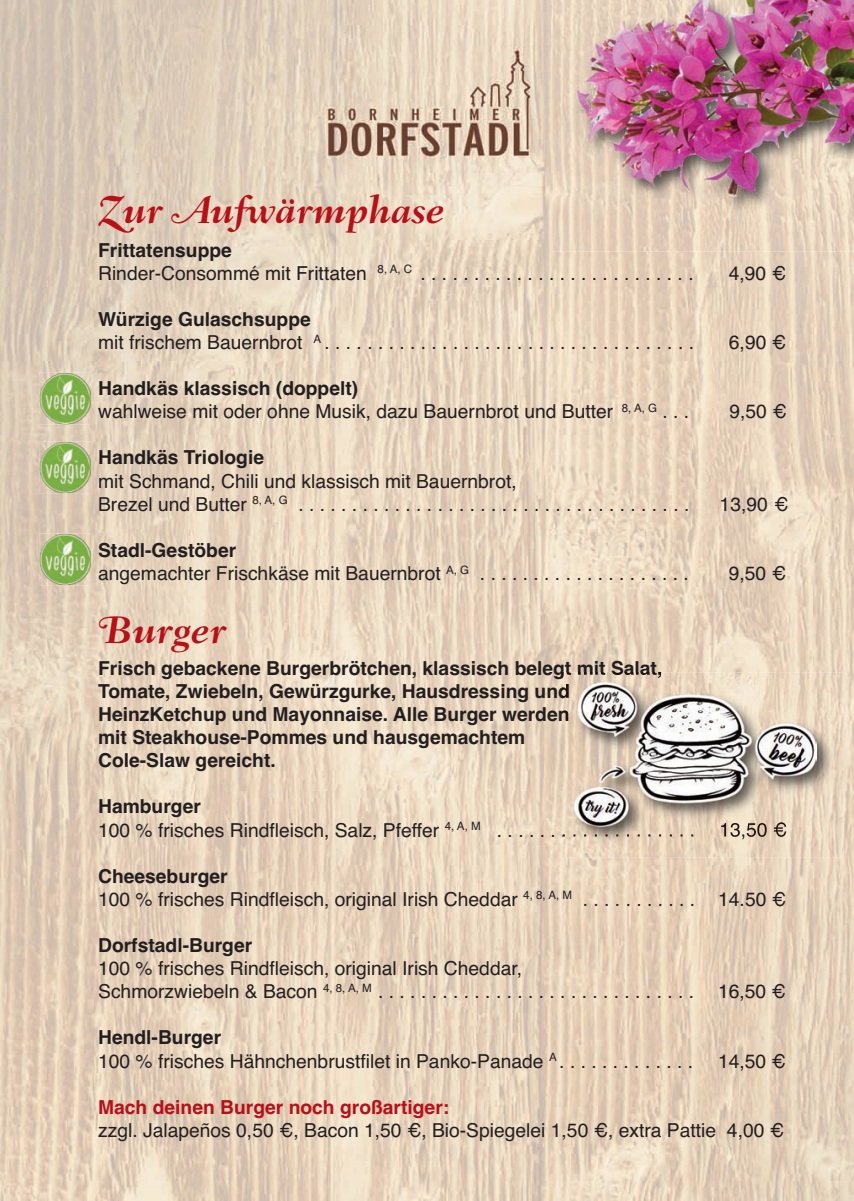
<style>
.page{position:relative;width:854px;height:1201px;background:#fff}
.page>*{position:absolute;margin:0;border:0;box-sizing:border-box;transform-origin:0 0}
.t1{font:38.5px "Fairfield LH Sw Bold Italic Os F";color:#b90f17}
.t2{font:19.25px/23.1px "Helvetica";color:#231f20}
.t3{font:700 19.25px/23.1px "Helvetica";color:#231f20}
.t4{font:700 19.25px "Helvetica";color:#b90f17}
.s1{font-weight:700}
</style>
<div class="page">
<img style="left:0;top:0;width:853px;height:1200px">
<img style="left:562px;top:672px;width:280px;height:185px">
<img style="left:562px;top:834px;width:131px;height:2px">
<img style="left:720px;top:826px;width:66px;height:13px">
<img style="left:570px;top:679px;width:246px;height:147px">
<img style="left:553px;top:0;width:300px;height:251px">
<img style="left:561px;top:0;width:292px;height:219px">
<img style="left:39px;top:373px;width:52px;height:51px">
<img style="left:40px;top:374px;width:50px;height:49px">
<img style="left:39px;top:441px;width:52px;height:52px">
<img style="left:40px;top:442px;width:50px;height:50px">
<img style="left:39px;top:533px;width:52px;height:52px">
<img style="left:40px;top:534px;width:50px;height:50px">
<h1 class="t1" style="left:98px;top:195px;width:348px">Zur Aufwärmphase</h1>
<p class="t2" style="left:98px;top:238px;width:597px"><span class="s1">Frittatensuppe<br></span>Rinder-Consommé mit Frittaten <sup>8,</sup> <sup>A,</sup> <sup>C</sup> . . . . . . . . . . . . . . . . . . . . . . . . . .</p>
<p class="t2" style="left:98px;top:308px;width:597px"><span class="s1">Würzige Gulaschsuppe<br></span>mit frischem Bauernbrot <sup>A</sup> . . . . . . . . . . . . . . . . . . . . . . . . . . . . . . . . . . .</p>
<p class="t2" style="left:98px;top:377px;width:592px"><span class="s1">Handkäs klassisch (doppelt)<br></span>wahlweise mit oder ohne Musik, dazu Bauernbrot und Butter <sup>8,</sup> <sup>A,</sup> <sup>G</sup> . . .</p>
<p class="t3" style="left:98px;top:446px;width:167px">Handkäs Triologie</p>
<p class="t2" style="left:98px;top:469px;width:592px">mit Schmand, Chili und klassisch mit Bauernbrot,<br>Brezel und Butter <sup>8,</sup> <sup>A,</sup> <sup>G</sup> . . . . . . . . . . . . . . . . . . . . . . . . . . . . . . . . . . . . .</p>
<p class="t2" style="left:98px;top:539px;width:592px"><span class="s1">Stadl-Gestöber<br></span>angemachter Frischkäse mit Bauernbrot <sup>A,</sup> <sup>G</sup> . . . . . . . . . . . . . . . . . . . .</p>
<p class="t2" style="left:728px;top:261px;width:59px">4,90 €</p>
<p class="t2" style="left:728px;top:331px;width:59px">6,90 €</p>
<p class="t2" style="left:729px;top:400px;width:59px">9,50 €</p>
<p class="t2" style="left:719px;top:492px;width:70px">13,90 €</p>
<p class="t2" style="left:728px;top:562px;width:59px">9,50 €</p>
<h1 class="t1" style="left:98px;top:614px;width:130px">Burger</h1>
<p class="t3" style="left:98px;top:656px;width:565px">Frisch gebackene Burgerbrötchen, klassisch belegt mit Salat, Tomate, Zwiebeln, Gewürzgurke, Hausdressing und HeinzKetchup und Mayonnaise. Alle Burger werden<br>mit Steakhouse-Pommes und hausgemachtem<br>Cole-Slaw gereicht.</p>
<p class="t2" style="left:98px;top:795px;width:598px"><span class="s1">Hamburger<br></span>100 % frisches Rindfleisch, Salz, Pfeffer <sup>4,</sup> <sup>A,</sup> <sup>M</sup> . . . . . . . . . . . . . . . . . . .</p>
<p class="t2" style="left:98px;top:864px;width:689px"><span class="s1">Cheeseburger<br></span>100 % frisches Rindfleisch, original Irish Cheddar <sup>4,</sup> <sup>8,</sup> <sup>A,</sup> <sup>M</sup> . . . . . . . . . . . 14.50 €</p>
<p class="t3" style="left:98px;top:933px;width:155px">Dorfstadl-Burger</p>
<p class="t2" style="left:98px;top:957px;width:689px">100 % frisches Rindfleisch, original Irish Cheddar,<br>Schmorzwiebeln &amp; Bacon <sup>4,</sup> <sup>8,</sup> <sup>A,</sup> <sup>M</sup> . . . . . . . . . . . . . . . . . . . . . . . . . . . . . . 16,50 €</p>
<p class="t2" style="left:98px;top:1026px;width:596px"><span class="s1">Hendl-Burger<br></span>100 % frisches Hähnchenbrustfilet in Panko-Panade <sup>A</sup> . . . . . . . . . . . . .</p>
<p class="t2" style="left:717px;top:1049px;width:69px">14,50 €</p>
<p class="t4" style="left:98px;top:1095px;width:352px">Mach deinen Burger noch großartiger:</p>
<p class="t2" style="left:98px;top:1118px;width:687px">zzgl. Jalapeños 0,50 €, Bacon 1,50 €, Bio-Spiegelei 1,50 €, extra Pattie 4,00 €</p>
</div>
